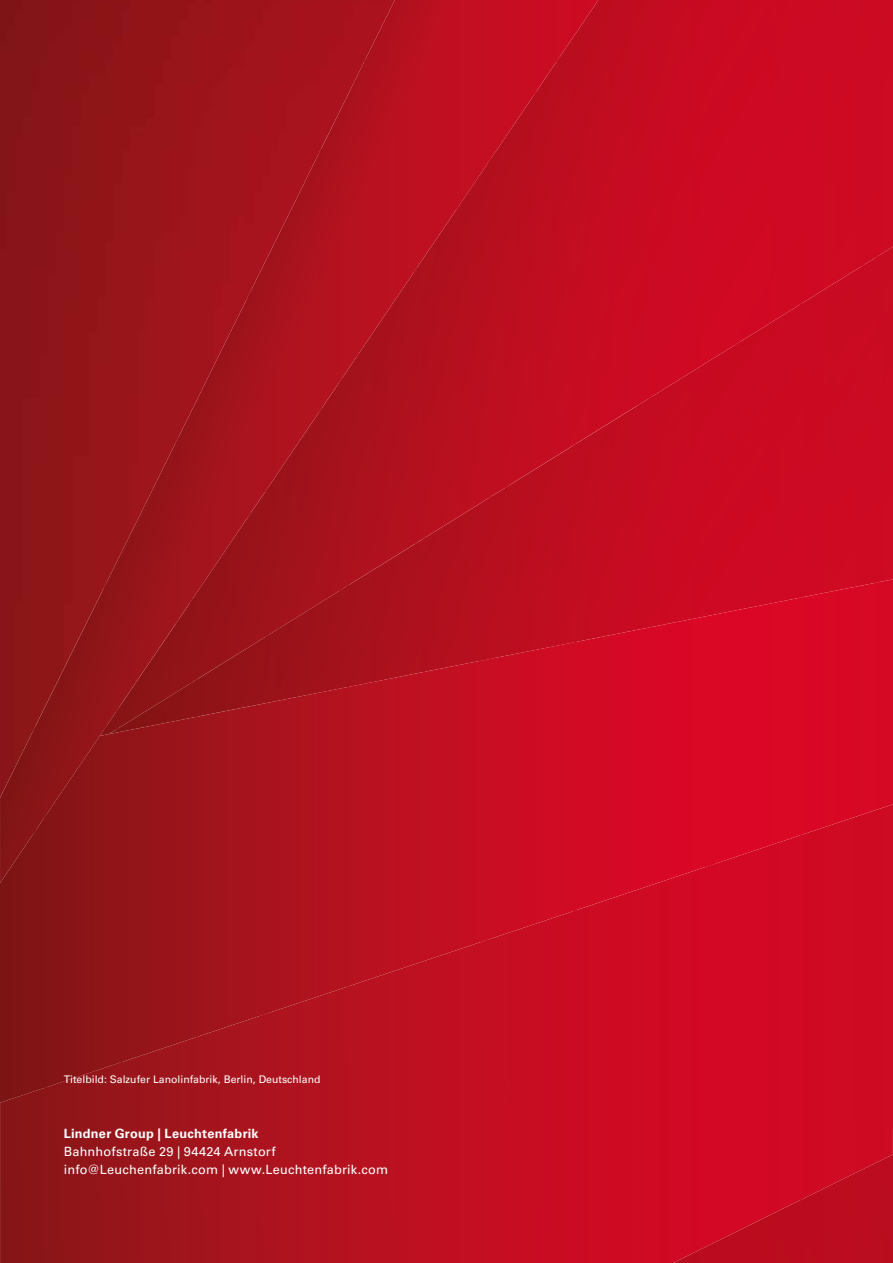
<style>
.page{position:relative;width:893px;height:1263px;background:#fff}
.page>*{position:absolute;margin:0;border:0;box-sizing:border-box;transform-origin:0 0}
.t1{font:12.75px/18px "Univers LT Pro 55 Roman";letter-spacing:.015em;color:#fff}
.t2{font:700 12.75px "Univers LT Pro 65";letter-spacing:.02em;color:#fff}
.t3{font:10.5px "Univers LT Pro 55 Roman";color:#fff}
</style>
<div class="page">
<div style="left:879px;top:266px;width:14px;height:313px;background:#cb0b22"></div>
<div style="left:803px;top:266px;width:76px;height:313px;background:#cc0a23"></div>
<div style="left:652px;top:345px;width:151px;height:234px;background:#cb0a22"></div>
<div style="left:577px;top:406px;width:75px;height:173px;background:#c40c21"></div>
<img style="left:425px;top:488px;width:152px;height:154px">
<div style="left:395px;top:544px;width:30px;height:98px;background:#ac111d"></div>
<img style="left:598px;top:0;width:295px;height:57px">
<img style="left:491px;top:57px;width:373px;height:288px">
<div style="left:861px;top:57px;width:32px;height:143px;background:#cd0a23"></div>
<div style="left:417px;top:209px;width:74px;height:335px;background:#b6101f"></div>
<div style="left:395px;top:356px;width:22px;height:235px;background:#b0111e"></div>
<div style="left:861px;top:200px;width:32px;height:66px;background:#ce0a23"></div>
<img style="left:488px;top:342px;width:152px;height:146px">
<div style="left:637px;top:342px;width:103px;height:64px;background:#cb0a23"></div>
<img style="left:488px;top:485px;width:22px;height:13px">
<img style="left:574px;top:579px;width:319px;height:255px">
<img style="left:198px;top:642px;width:379px;height:296px">
<img style="left:47px;top:798px;width:151px;height:263px">
<div style="left:0;top:835px;width:47px;height:226px;background:#801414"></div>
<img style="left:195px;top:938px;width:151px;height:48px">
<img style="left:395px;top:0;width:203px;height:62px">
<img style="left:395px;top:59px;width:142px;height:150px">
<img style="left:533px;top:59px;width:25px;height:37px">
<img style="left:395px;top:206px;width:64px;height:150px">
<div style="left:36px;top:798px;width:71px;height:37px;background:#8a1417"></div>
<div style="left:0;top:798px;width:36px;height:85px;background:#831516"></div>
<div style="left:800px;top:804px;width:93px;height:321px;background:#cf0a23"></div>
<div style="left:574px;top:834px;width:229px;height:429px;background:#d10924"></div>
<img style="left:346px;top:910px;width:231px;height:353px">
<img style="left:120px;top:986px;width:229px;height:277px">
<img style="left:0;top:1061px;width:123px;height:202px">
<div style="left:800px;top:1125px;width:93px;height:29px;background:#cf0a23"></div>
<img style="left:673px;top:1154px;width:220px;height:109px">
<img style="left:0;top:0;width:395px;height:798px">
<p class="t3" style="left:64px;top:1072px;width:258px">Titelbild: Salzufer Lanolinfabrik, Berlin, Deutschland</p>
<p class="t2" style="left:64px;top:1125px;width:196px">Lindner Group | Leuchtenfabrik</p>
<p class="t1" style="left:64px;top:1142px;width:326px">Bahnhofstraße 29 | 94424 Arnstorf info@Leuchenfabrik.com | www.Leuchtenfabrik.com</p>
</div>
